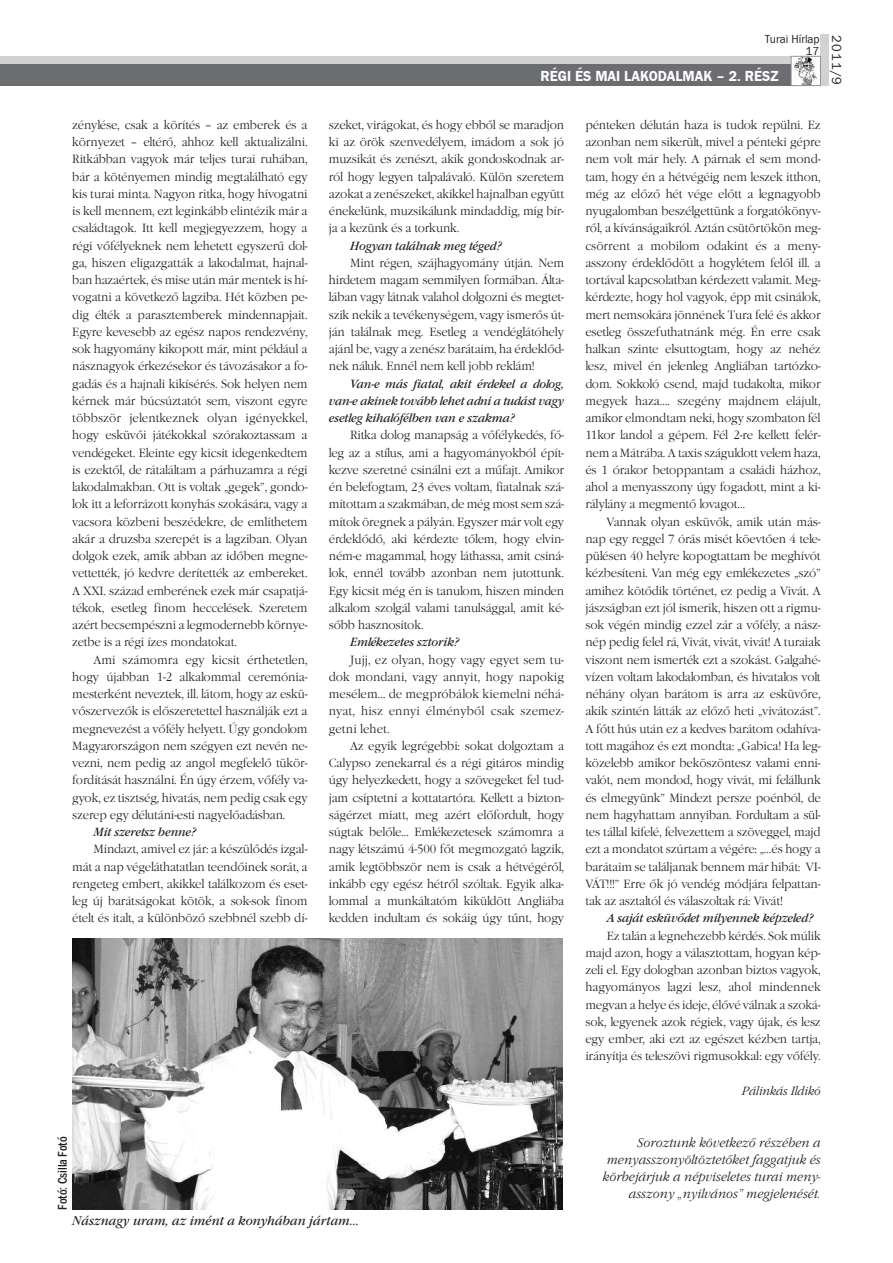
<style>
.page{position:relative;width:893px;height:1263px;background:#fff}
.page>*{position:absolute;margin:0;border:0;box-sizing:border-box;transform-origin:0 0}
.t1{font:600 15px "Franklin Gothic Itc TEE";color:#fff;scale:.95 1}
.t2{font:13.5px "Franklin Gothic Itc TEE";color:#231f20;scale:.96 1}
.t3{font:italic 300 13.05px/17.2px "Garamond Itc TEE";color:#231f20;text-align:right;scale:.95 1}
.t4{font:italic 13.05px "Garamond Itc TEE";color:#231f20;scale:.95 1}
.t5{font:500 condensed 13.05px "Franklin Gothic Itc TEE";color:#231f20;scale:.95 1}
.t6{font:300 12.3px/17.2px "Garamond Itc TEE";letter-spacing:-.01em;color:#231f20;text-align:justify;scale:.95 1}
.t7{font:italic 12.3px/17.2px "Garamond Itc TEE";letter-spacing:-.01em;color:#231f20;text-align:justify;scale:.95 1}
.t8{font:italic 300 12.3px "Garamond Itc TEE";letter-spacing:-.01em;color:#231f20;scale:.95 1}
.t9{font:12px/12px "Franklin Gothic Itc TEE";color:#231f20;text-align:right;scale:.95 1}
</style>
<div class="page">
<div style="left:0;top:56px;width:821px;height:9px;background:#d1d2d4"></div>
<div style="left:0;top:65px;width:821px;height:21px;background:#6c6d70"></div>
<div style="left:821px;top:35px;width:8px;height:51px;background:#d1d2d4"></div>
<div style="left:791px;top:57px;width:29px;height:28px;background:#fff"></div>
<img style="left:795px;top:58px;width:22px;height:26px">
<div style="left:791px;top:56px;width:30px;height:30px;border:1px solid #939598"></div>
<img style="left:72px;top:939px;width:491px;height:270px">
<p class="t6" style="left:72px;top:116px;width:249px">zénylése, csak a körítés – az emberek és a környezet – eltérő, ahhoz kell aktualizálni.<br>Ritkábban vagyok már teljes turai ruhában, bár a kötényemen mindig megtalálható egy kis turai minta. Nagyon ritka, hogy hívogatni is kell mennem, ezt leginkább elintézik már a családtagok. Itt kell megjegyezzem, hogy a régi vőfélyeknek nem lehetett egyszerű dol&shy;ga, hiszen eligazgatták a lakodalmat, hajnal&shy;ban hazaértek, és mise után már mentek is hí&shy;vogatni a következő lagziba. Hét közben pe&shy;dig élték a parasztemberek mindennapjait.<br>Egyre kevesebb az egész napos rendezvény, sok hagyomány kikopott már, mint például a násznagyok érkezésekor és távozásakor a fo&shy;gadás és a hajnali kikísérés. Sok helyen nem kérnek már búcsúztatót sem, viszont egyre többször jelentkeznek olyan igényekkel, hogy esküvői játékokkal szórakoztassam a vendégeket. Eleinte egy kicsit idegenkedtem is ezektől, de rátaláltam a párhuzamra a régi lakodalmakban. Ott is voltak „gegek”, gondo&shy;lok itt a leforrázott konyhás szokására, vagy a vacsora közbeni beszédekre, de említhetem akár a druzsba szerepét is a lagziban. Olyan dolgok ezek, amik abban az időben megne&shy;vettették, jó kedvre derítették az embereket.<br>A XXI. század emberének ezek már csapatjá&shy;tékok, esetleg finom heccelések. Szeretem azért becsempészni a legmodernebb környe&shy;zetbe is a régi ízes mondatokat.</p>
<p class="t6" style="left:72px;top:651px;width:249px;text-indent:21px">Ami számomra egy kicsit érthetetlen, hogy újabban 1-2 alkalommal ceremónia&shy;mesterként neveztek, ill. látom, hogy az eskü&shy;vőszervezők is előszeretettel használják ezt a megnevezést a vőfély helyett. Úgy gondolom Magyarországon nem szégyen ezt nevén ne&shy;vezni, nem pedig az angol megfelelő tükör&shy;fordítását használni. Én úgy érzem, vőfély va&shy;gyok, ez tisztség, hivatás, nem pedig csak egy szerep egy délutáni-esti nagyelőadásban.</p>
<p class="t7" style="left:94px;top:823px;width:109px">Mit szeretsz benne?</p>
<p class="t6" style="left:72px;top:841px;width:249px;text-indent:21px">Mindazt, amivel ez jár: a készülődés izgal&shy;mát a nap végeláthatatlan teendőinek sorát, a rengeteg embert, akikkel találkozom és eset&shy;leg új barátságokat kötök, a sok-sok finom ételt és italt, a különböző szebbnél szebb dí-</p>
<p class="t9" style="left:765px;top:33px;width:59px">Turai Hírlap<br>17</p>
<p class="t1" style="left:540px;top:67px;width:252px">RÉGI ÉS MAI LAKODALMAK – 2. RÉSZ</p>
<p class="t2" style="left:845px;top:35px;width:54px;rotate:90deg">2011/9</p>
<p class="t6" style="left:329px;top:116px;width:249px">szeket, virágokat, és hogy ebből se maradjon ki az örök szenvedélyem, imádom a sok jó muzsikát és zenészt, akik gondoskodnak ar&shy;ról hogy legyen talpalávaló. Külön szeretem azokat a zenészeket, akikkel hajnalban együtt énekelünk, muzsikálunk mindaddig, míg bír&shy;ja a kezünk és a torkunk.</p>
<p class="t7" style="left:350px;top:237px;width:161px">Hogyan találnak meg téged?</p>
<p class="t6" style="left:329px;top:254px;width:249px;text-indent:21px">Mint régen, szájhagyomány útján. Nem hirdetem magam semmilyen formában. Álta&shy;lában vagy látnak valahol dolgozni és megtet&shy;szik nekik a tevékenységem, vagy ismerős út&shy;ján találnak meg. Esetleg a vendéglátóhely ajánl be, vagy a zenész barátaim, ha érdeklőd&shy;nek náluk. Ennél nem kell jobb reklám!</p>
<p class="t7" style="left:329px;top:375px;width:249px;text-indent:21px">Van-e más fiatal, akit érdekel a dolog, van-e akinek tovább lehet adni a tudást vagy esetleg kihalófélben van e szakma?</p>
<p class="t6" style="left:329px;top:427px;width:249px;text-indent:21px">Ritka dolog manapság a vőfélykedés, fő&shy;leg az a stílus, ami a hagyományokból épít&shy;kezve szeretné csinálni ezt a műfajt. Amikor én belefogtam, 23 éves voltam, fiatalnak szá&shy;mítottam a szakmában, de még most sem szá&shy;mítok öregnek a pályán. Egyszer már volt egy érdeklődő, aki kérdezte tőlem, hogy elvin&shy;ném-e magammal, hogy láthassa, amit csiná&shy;lok, ennél tovább azonban nem jutottunk.<br>Egy kicsit még én is tanulom, hiszen minden alkalom szolgál valami tanulsággal, amit ké&shy;sőbb hasznosítok.</p>
<p class="t7" style="left:350px;top:634px;width:116px">Emlékezetes sztorik?</p>
<p class="t6" style="left:329px;top:651px;width:249px;text-indent:21px">Jujj, ez olyan, hogy vagy egyet sem tu&shy;dok mondani, vagy annyit, hogy napokig mesélem… de megpróbálok kiemelni néhá&shy;nyat, hisz ennyi élményből csak szemez&shy;getni lehet.</p>
<p class="t6" style="left:329px;top:737px;width:249px;text-indent:21px">Az egyik legrégebbi: sokat dolgoztam a Calypso zenekarral és a régi gitáros mindig úgy helyezkedett, hogy a szövegeket fel tud&shy;jam csíptetni a kottatartóra. Kellett a bizton&shy;ságérzet miatt, meg azért előfordult, hogy súgtak belőle… Emlékezetesek számomra a nagy létszámú 4-500 főt megmozgató lagzik, amik legtöbbször nem is csak a hétvégéről, inkább egy egész hétről szóltak. Egyik alka&shy;lommal a munkáltatóm kiküldött Angliába kedden indultam és sokáig úgy tűnt, hogy</p>
<p class="t6" style="left:585px;top:116px;width:249px">pénteken délután haza is tudok repülni. Ez azonban nem sikerült, mivel a pénteki gépre nem volt már hely. A párnak el sem mond&shy;tam, hogy én a hétvégéig nem leszek itthon, még az előző hét vége előtt a legnagyobb nyugalomban beszélgettünk a forgatókönyv&shy;ről, a kívánságaikról. Aztán csütörtökön meg&shy;csörrent a mobilom odakint és a meny&shy;asszony érdeklődött a hogylétem felől ill. a tortával kapcsolatban kérdezett valamit. Meg&shy;kérdezte, hogy hol vagyok, épp mit csinálok, mert nemsokára jönnének Tura felé és akkor esetleg összefuthatnánk még. Én erre csak halkan szinte elsuttogtam, hogy az nehéz lesz, mivel én jelenleg Angliában tartózko&shy;dom. Sokkoló csend, majd tudakolta, mikor megyek haza…. szegény majdnem elájult, amikor elmondtam neki, hogy szombaton fél 11kor landol a gépem. Fél 2-re kellett felér&shy;nem a Mátrába. A taxis száguldott velem haza, és 1 órakor betoppantam a családi házhoz, ahol a menyasszony úgy fogadott, mint a ki&shy;rálylány a megmentő lovagot…</p>
<p class="t6" style="left:585px;top:513px;width:249px;text-indent:21px">Vannak olyan esküvők, amik után más&shy;nap egy reggel 7 órás misét köevtően 4 tele&shy;pülésen 40 helyre kopogtattam be meghívót kézbesíteni. Van még egy emlékezetes „szó” amihez kötődik történet, ez pedig a Vivát. A jászságban ezt jól ismerik, hiszen ott a rigmu&shy;sok végén mindig ezzel zár a vőfély, a nász&shy;nép pedig felel rá, Vivát, vivát, vivát! A turaiak viszont nem ismerték ezt a szokást. Galgahé&shy;vízen voltam lakodalomban, és hivatalos volt néhány olyan barátom is arra az esküvőre, akik szintén látták az előző heti „vivátozást”.<br>A főtt hús után ez a kedves barátom odahíva&shy;tott magához és ezt mondta: „Gabica! Ha leg&shy;közelebb amikor beköszöntesz valami enni&shy;valót, nem mondod, hogy vivát, mi felállunk és elmegyünk” Mindezt persze poénból, de nem hagyhattam annyiban. Fordultam a sül&shy;tes tállal kifelé, felvezettem a szöveggel, majd ezt a mondatot szúrtam a végére: „…és hogy a barátaim se találjanak bennem már hibát: VI-VÁT!!!” Erre ők jó vendég módjára felpattan&shy;tak az asztaltól és válaszoltak rá: Vivát!</p>
<p class="t7" style="left:607px;top:910px;width:219px">A saját esküvődet milyennek képzeled?</p>
<p class="t6" style="left:585px;top:927px;width:249px;text-indent:21px">Ez talán a legnehezebb kérdés. Sok múlik majd azon, hogy a választottam, hogyan kép&shy;zeli el. Egy dologban azonban biztos vagyok, hagyományos lagzi lesz, ahol mindennek megvan a helye és ideje, élővé válnak a szoká&shy;sok, legyenek azok régiek, vagy újak, és lesz egy ember, aki ezt az egészet kézben tartja, irányítja és teleszövi rigmusokkal: egy vőfély.</p>
<p class="t8" style="left:742px;top:1083px;width:84px">Pálinkás Ildikó</p>
<p class="t5" style="left:55px;top:1210px;width:79px;rotate:-90deg">Fotó: Csilla Fotó</p>
<p class="t4" style="left:72px;top:1213px;width:303px">Násznagy uram, az imént a konyhában jártam...</p>
<p class="t3" style="left:603px;top:1134px;width:231px">Soroztunk következő részében a menyasszonyöltöztetőket faggatjuk és körbejárjuk a népviseletes turai meny&shy;asszony „nyilvános” megjelenését.</p>
</div>
